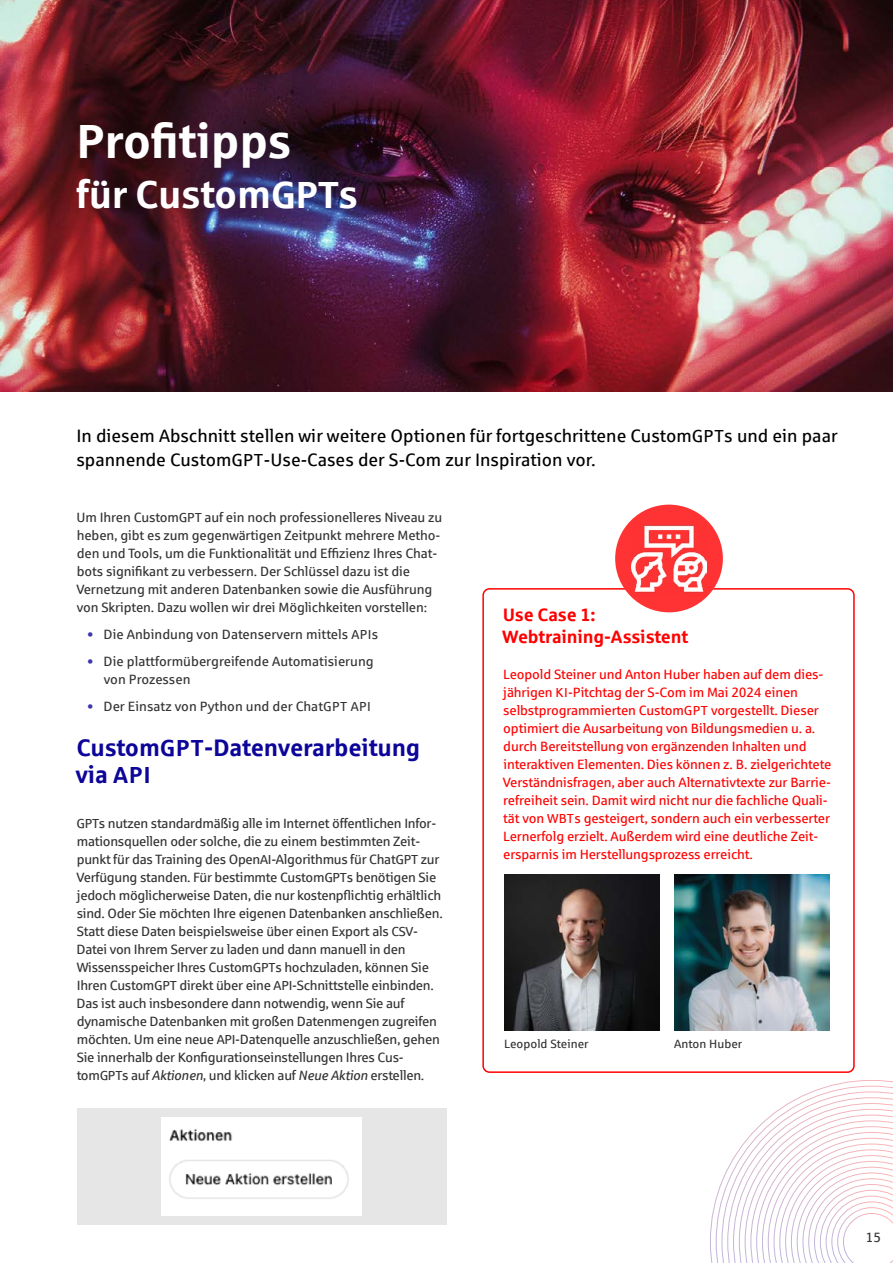
<style>
.page{position:relative;width:893px;height:1263px;background:#fff}
.page>*{position:absolute;margin:0;border:0;box-sizing:border-box;transform-origin:0 0}
.t1{font:700 48px "Sparkasse Rg";letter-spacing:-.01em;color:#fff}
.t2{font:700 39px "Sparkasse Rg";letter-spacing:-.01em;color:#fff}
.t3{font:700 24px/27px "Sparkasse Rg";letter-spacing:-.01em;color:#0d0599}
.t4{font:18px/23.4px "Sparkasse Rg";color:#000}
.t5{font:700 18px/21.6px "Sparkasse Rg";letter-spacing:-.01em;color:#f00}
.t6{font:13.5px/18px "Sparkasse Rg";letter-spacing:-.02em;color:#333}
.t7{font:13.5px/18px "Sparkasse Rg";letter-spacing:-.01em;color:#f00}
.t8{font:13.5px/18px "Sparkasse Rg";color:#333}
.t9{font:12px "Sparkasse Rg";color:#333}
.s1{font-size:37.8px}
.s2{font-size:17.4px}
.s3{font-size:13.05px}
.s4{color:#3d37ad}
.s5{font-size:23.25px}
.s6{font-style:italic}
</style>
<div class="page">
<div style="left:77px;top:1108px;width:369px;height:116px;background:#e6e6e6"></div>
<img style="left:0;top:0;width:892px;height:391px">
<img style="left:162px;top:1117px;width:199px;height:98px">
<div style="left:482px;top:588px;width:373px;height:485px;border:2px solid #f00;border-radius:6px"></div>
<div style="left:615px;top:505px;width:108px;height:107px;background:#f33;border-radius:50%"></div>
<img style="left:632px;top:525px;width:74px;height:68px">
<svg style="left:710px;top:1080px;width:183px;height:183px"></svg>
<img style="left:505px;top:875px;width:154px;height:156px">
<img style="left:675px;top:875px;width:154px;height:156px">
<h1 class="t1" style="left:76px;top:111px;width:217px">Profitipps</h1>
<h2 class="t2" style="left:76px;top:169px;width:283px">für Custom<span class="s1">GPT</span>s</h2>
<h3 class="t4" style="left:76px;top:424px;width:763px">In diesem Abschnitt stellen wir weitere Optionen für fortgeschrittene Custom<span class="s2">GPT</span>s und ein paar spannende Custom<span class="s2">GPT</span>-Use-Cases der S-Com zur Inspiration vor.</h3>
<p class="t6" style="left:76px;top:508px;width:367px">Um Ihren Custom<span class="s3">GPT</span> auf ein noch professionelleres Niveau zu heben, gibt es zum gegenwärtigen Zeitpunkt mehrere Metho&shy;den und Tools, um die Funktionalität und Effizienz Ihres Chat&shy;bots signifikant zu verbessern. Der Schlüssel dazu ist die Vernetzung mit anderen Datenbanken sowie die Ausführung von Skripten. Dazu wollen wir drei Möglichkeiten vorstellen:</p>
<p class="t8" style="left:88px;top:625px;width:292px"><span class="s4">•</span> Die Anbindung von Datenservern mittels <span class="s3">API</span>s</p>
<p class="t8" style="left:104px;top:652px;width:272px;text-indent:-16px"><span class="s4">•</span> Die plattformübergreifende Automatisierung von Prozessen</p>
<p class="t8" style="left:88px;top:697px;width:285px"><span class="s4">•</span> Der Einsatz von Python und der Chat<span class="s3">GPT API</span></p>
<h3 class="t3" style="left:76px;top:733px;width:346px">Custom<span class="s5">GPT</span>-Datenverarbeitung via <span class="s5">API</span></h3>
<p class="t6" style="left:76px;top:814px;width:368px"><span class="s3">GPT</span>s nutzen standardmäßig alle im Internet öffentlichen Infor&shy;mationsquellen oder solche, die zu einem bestimmten Zeit&shy;punkt für das Training des Open<span class="s3">AI</span>-Algorithmus für Chat<span class="s3">GPT</span> zur Verfügung standen. Für bestimmte Custom<span class="s3">GPT</span>s benötigen Sie jedoch möglicherweise Daten, die nur kostenpflichtig erhältlich sind. Oder Sie möchten Ihre eigenen Datenbanken anschließen.<br>Statt diese Daten beispielsweise über einen Export als <span class="s3">CSV</span>-Datei von Ihrem Server zu laden und dann manuell in den Wissensspeicher Ihres Custom<span class="s3">GPT</span>s hochzuladen, können Sie Ihren Custom<span class="s3">GPT</span> direkt über eine <span class="s3">API</span>-Schnittstelle einbinden.<br>Das ist auch insbesondere dann notwendig, wenn Sie auf dynamische Datenbanken mit großen Datenmengen zugreifen möchten. Um eine neue <span class="s3">API</span>-Datenquelle anzuschließen, gehen Sie innerhalb der Konfigurationseinstellungen Ihres Cus&shy;tom<span class="s3">GPT</span>s auf <span class="s6">Aktionen</span>, und klicken auf <span class="s6">Neue Aktion</span> erstellen.</p>
<h3 class="t5" style="left:502px;top:603px;width:188px">Use Case 1:<br>Webtraining-Assistent</h3>
<p class="t7" style="left:503px;top:665px;width:330px">Leopold Steiner und Anton Huber haben auf dem dies&shy;jährigen <span class="s3">KI</span>-Pitchtag der S-Com im Mai 2024 einen selbstprogrammierten Custom<span class="s3">GPT</span> vorgestellt. Dieser optimiert die Ausarbeitung von Bildungsmedien u. a. durch Bereitstellung von ergänzenden Inhalten und interaktiven Elementen. Dies können z. B. zielgerichtete Verständnisfragen, aber auch Alternativtexte zur Barrie&shy;refreiheit sein. Damit wird nicht nur die fachliche Quali&shy;tät von <span class="s3">WBT</span>s gesteigert, sondern auch ein verbesserter Lernerfolg erzielt. Außerdem wird eine deutliche Zeit&shy;ersparnis im Herstellungsprozess erreicht.</p>
<p class="t9" style="left:504px;top:1037px;width:86px">Leopold Steiner</p>
<p class="t9" style="left:674px;top:1037px;width:70px">Anton Huber</p>
<p class="t6" style="left:866px;top:1228px;width:17px">15</p>
</div>
